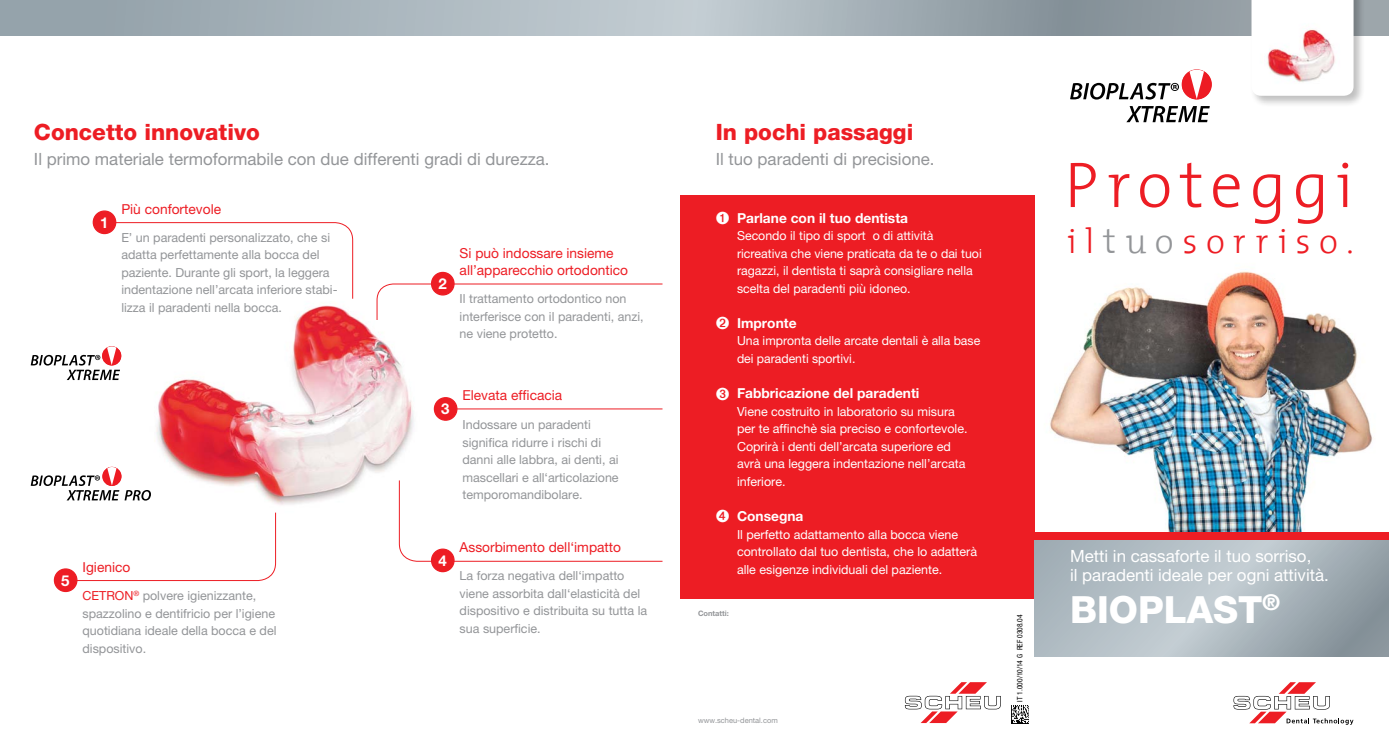
<style>
.page{position:relative;width:1389px;height:745px;background:#fff}
.page>*{position:absolute;margin:0;border:0;box-sizing:border-box;transform-origin:0 0}
.t1{font:300 65px "The Mix";letter-spacing:.105em;color:#ed1d24}
.t2{font:800 37.5px "Helvetica Neue LT Pro";color:#fff}
.t3{font:300 35px "The Mix";letter-spacing:.245em;color:#ed1d24}
.t4{font:800 22.5px "Helvetica Neue LT Pro";color:#ed1d24}
.t5{font:16.88px "Helvetica Neue LT Pro";color:#939598}
.t6{font:16.88px/19.4px "Helvetica Neue LT Pro";color:#fff}
.t7{font:700 15px "Helvetica Neue LT Pro";color:#fff}
.t8{font:13.75px/16.5px "Helvetica Neue LT Pro";color:#ed1d24}
.t9{font:700 13.75px "Helvetica Neue LT Pro";color:#fff}
.t10{font:12.5px/17.5px "Helvetica Neue LT Pro";color:#939598}
.t11{font:12.5px/17.5px "Helvetica Neue LT Pro";color:#fff}
.t12{font:condensed 7.5px "Helvetica Neue LT Pro";color:#000}
.t13{font:7.5px "Helvetica Neue LT Pro";color:#939598}
.t14{font:700 7.5px "Helvetica Neue LT Pro";color:#939598}
.s1{color:#ed1d24}
.s2{color:#939598}
</style>
<div class="page">
<svg style="left:905px;top:682px;width:96px;height:40px"></svg>
<img style="left:1050px;top:271px;width:323px;height:260px">
<svg style="left:0;top:0;width:1389px;height:35px;background:#a2aeb5"></svg>
<svg style="left:1233px;top:682px;width:120px;height:42px"></svg>
<div style="left:1250px;top:0;width:115px;height:107px;background:#000;opacity:.25"></div>
<svg style="left:1251px;top:0;width:103px;height:96px"></svg>
<div style="left:680px;top:195px;width:355px;height:403px;background:#ed1d24"></div>
<svg style="left:1035px;top:539px;width:354px;height:117px;background:#acb5bc"></svg>
<div style="left:1035px;top:531px;width:354px;height:8px;background:#ed1d24"></div>
<img style="left:125px;top:242px;width:358px;height:340px">
<svg style="left:111px;top:222px;width:242px;height:77px"></svg>
<div style="left:93px;top:211px;width:23px;height:22px;background:#ed1d24;border-radius:50%"></div>
<div style="left:93px;top:210px;width:23px;height:24px;border:1px solid #ed1d24;border-radius:50%"></div>
<svg style="left:75px;top:511px;width:201px;height:69px"></svg>
<div style="left:54px;top:568px;width:23px;height:23px;background:#ed1d24;border-radius:50%"></div>
<div style="left:54px;top:568px;width:24px;height:23px;border:1px solid #ed1d24;border-radius:50%"></div>
<svg style="left:376px;top:283px;width:287px;height:37px"></svg>
<div style="left:432px;top:272px;width:22px;height:23px;background:#ed1d24;border-radius:50%"></div>
<div style="left:431px;top:272px;width:24px;height:23px;border:1px solid #ed1d24;border-radius:50%"></div>
<svg style="left:399px;top:479px;width:264px;height:82px"></svg>
<div style="left:432px;top:549px;width:22px;height:22px;background:#ed1d24;border-radius:50%"></div>
<div style="left:431px;top:548px;width:24px;height:24px;border:1px solid #ed1d24;border-radius:50%"></div>
<div style="left:102px;top:346px;width:19px;height:19px;background:#ed1b23;border-radius:50%"></div>
<svg style="left:31px;top:346px;width:89px;height:34px"></svg>
<div style="left:103px;top:466px;width:18px;height:19px;background:#ed1b23;border-radius:50%"></div>
<svg style="left:31px;top:466px;width:88px;height:34px"></svg>
<svg style="left:125px;top:489px;width:26px;height:11px"></svg>
<hr style="left:443px;top:408px;width:219px;height:1px;background:#ed1d24">
<div style="left:434px;top:397px;width:23px;height:23px;background:#ed1d24;border-radius:50%"></div>
<div style="left:434px;top:397px;width:23px;height:23px;border:1px solid #ed1d24;border-radius:50%"></div>
<svg style="left:1182px;top:69px;width:30px;height:30px"></svg>
<div style="left:1182px;top:70px;width:30px;height:29px;background:#ed1b23;border-radius:50%"></div>
<svg style="left:1189px;top:70px;width:15px;height:29px"></svg>
<svg style="left:1070px;top:83px;width:109px;height:16px"></svg>
<svg style="left:1126px;top:106px;width:84px;height:16px"></svg>
<img style="left:1260px;top:13px;width:93px;height:75px">
<img style="left:1011px;top:705px;width:18px;height:17px">
<h3 class="t4" style="left:34px;top:119px;width:227px">Concetto innovativo</h3>
<h3 class="t5" style="left:34px;top:149px;width:517px">Il primo materiale termoformabile con due differenti gradi di durezza.</h3>
<p class="t7" style="left:100px;top:213px;width:10px">1</p>
<p class="t8" style="left:121px;top:200px;width:101px">Più confortevole</p>
<p class="t10" style="left:121px;top:228px;width:218px">E’ un paradenti personalizzato, che si adatta perfettamente alla bocca del paziente. Durante gli sport, la leggera indentazione nell’arcata inferiore stabi&shy;lizza il paradenti nella bocca.</p>
<p class="t7" style="left:61px;top:570px;width:10px">5</p>
<p class="t8" style="left:83px;top:558px;width:49px">Igienico</p>
<p class="t10" style="left:83px;top:586px;width:196px"><span class="s1">CETRON</span><sup>®</sup> polvere igienizzante, spazzolino e dentifricio per l’igiene quotidiana ideale della bocca e del dispositivo.</p>
<p class="t7" style="left:438px;top:274px;width:10px">2</p>
<p class="t8" style="left:460px;top:245px;width:170px">Si può indossare insieme all’apparecchio ortodontico</p>
<p class="t10" style="left:460px;top:290px;width:186px">Il trattamento ortodontico non interferisce con il paradenti, anzi, ne viene protetto.</p>
<p class="t7" style="left:441px;top:399px;width:10px">3</p>
<p class="t8" style="left:462px;top:387px;width:101px">Elevata efficacia</p>
<p class="t10" style="left:462px;top:415px;width:158px">Indossare un paradenti significa ridurre i rischi di danni alle labbra, ai denti, ai mascellari e all‘articolazione temporomandibolare.</p>
<p class="t7" style="left:438px;top:550px;width:10px">4</p>
<p class="t8" style="left:460px;top:538px;width:163px">Assorbimento dell‘impatto</p>
<p class="t10" style="left:460px;top:566px;width:189px">La forza negativa dell‘impatto viene assorbita dall‘elasticità del dispositivo e distribuita su tutta la sua superficie.</p>
<h3 class="t4" style="left:716px;top:119px;width:199px">In pochi passaggi</h3>
<h3 class="t5" style="left:716px;top:149px;width:220px">Il tuo paradenti di precisione.</h3>
<p class="t9" style="left:716px;top:209px;width:194px">➊ Parlane con il tuo dentista</p>
<p class="t11" style="left:737px;top:226px;width:246px">Secondo il tipo di sport o di attività ricreativa che viene praticata da te o dai tuoi ragazzi, il dentista ti saprà consigliare nella scelta del paradenti più idoneo.</p>
<p class="t9" style="left:716px;top:314px;width:82px">➋ Impronte</p>
<p class="t11" style="left:737px;top:332px;width:245px">Una impronta delle arcate dentali è alla base dei paradenti sportivi.</p>
<p class="t9" style="left:716px;top:384px;width:205px">➌ Fabbricazione del paradenti</p>
<p class="t11" style="left:737px;top:402px;width:232px">Viene costruito in laboratorio su misura per te affinchè sia preciso e confortevole.<br>Coprirà i denti dell’arcata superiore ed avrà una leggera indentazione nell’arcata inferiore.</p>
<p class="t9" style="left:716px;top:507px;width:89px">➍ Consegna</p>
<p class="t11" style="left:737px;top:525px;width:242px">Il perfetto adattamento alla bocca viene controllato dal tuo dentista, che lo adatterà alle esigenze individuali del paziente.</p>
<p class="t14" style="left:698px;top:608px;width:32px">Contatti:</p>
<p class="t13" style="left:698px;top:715px;width:81px">www.scheu-dental.com</p>
<p class="t12" style="left:1016px;top:701px;width:88px;rotate:-90deg">IT 1.000/10/14 G REF 0308.04</p>
<h1 class="t1" style="left:1064px;top:131px;width:290px">Proteggi</h1>
<h3 class="t3" style="left:1067px;top:212px;width:288px">il<span class="s2">tuo</span>sorriso.</h3>
<h3 class="t6" style="left:1070px;top:545px;width:260px">Metti in cassaforte il tuo sorriso,<br>il paradenti ideale per ogni attività.</h3>
<h2 class="t2" style="left:1070px;top:586px;width:211px">BIOPLAST<sup>®</sup></h2>
</div>
